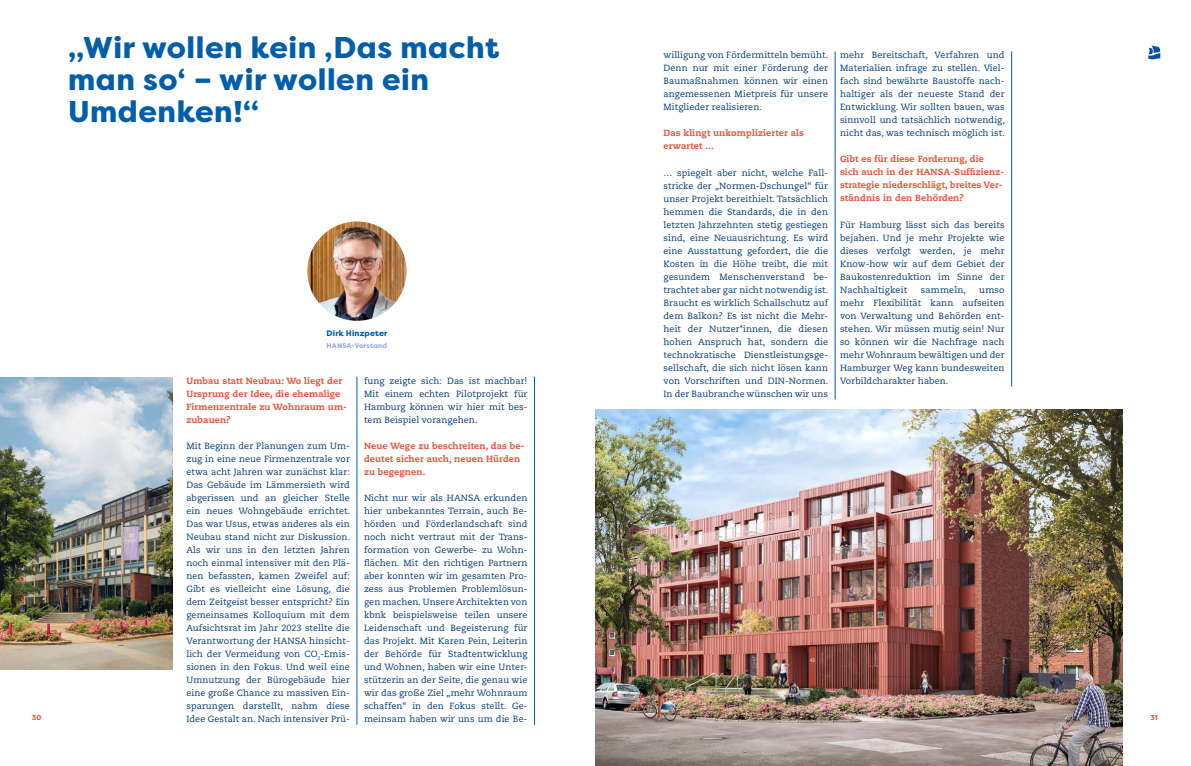
<style>
.page{position:relative;width:1191px;height:766px;background:#fff}
.page>*{position:absolute;margin:0;border:0;box-sizing:border-box;transform-origin:0 0}
.Headline_30_Pt_linksbündig{font:800 30px/32px "Filson Pro";letter-spacing:.02em;color:#005eaa}
.Copytext_Caecilia_roman{font:9px/13px "Caecilia LT Pro 55 Roman";letter-spacing:.01em;color:#003a76;text-align:justify}
.Copytext_Caecilia_roman-2{font:800 9px/13px "Caecilia LT Pro 85";letter-spacing:.01em;color:#e6573f}
.Headline_30_Pt_linksbündig-2{font:800 8px "Filson Pro";letter-spacing:.02em;color:#005eaa}
.Headline_30_Pt_linksbündig-3{font:700 7px "Filson Pro";letter-spacing:.02em;color:#91a7d7}
.t1{font:800 7px "Filson Pro";color:#e6573f}
</style>
<div class="page">
<svg style="left:1148px;top:45px;width:13px;height:15px"></svg>
<hr style="left:835px;top:51px;width:1px;height:348px;background:#005eaa">
<hr style="left:1011px;top:51px;width:1px;height:335px;background:#005eaa">
<img style="left:307px;top:221px;width:99px;height:100px;border-radius:50px">
<hr style="left:357px;top:376px;width:1px;height:348px;background:#005eaa">
<hr style="left:534px;top:376px;width:1px;height:348px;background:#005eaa">
<img style="left:595px;top:409px;width:528px;height:356px">
<img style="left:0;top:377px;width:172px;height:292px">
<p class="Headline_30_Pt_linksbündig" style="left:68px;top:32px;width:433px">„Wir wollen kein ‚Das macht man so‘ – wir wollen ein<br>Umdenken!“</p>
<p class="Copytext_Caecilia_roman" style="left:663px;top:49px;width:166px">willigung von Fördermitteln bemüht.<br>Denn nur mit einer Förderung der Baumaßnahmen können wir einen angemessenen Mietpreis für unsere Mitglieder realisieren.</p>
<p class="Copytext_Caecilia_roman-2" style="left:663px;top:126px;width:142px">Das klingt unkomplizierter als erwartet …</p>
<p class="Copytext_Caecilia_roman" style="left:663px;top:166px;width:166px">… spiegelt aber nicht, welche Fall&shy;stricke der „Normen-Dschungel“ für unser Projekt bereithielt. Tatsächlich hemmen die Standards, die in den letzten Jahrzehnten stetig gestiegen sind, eine Neuausrichtung. Es wird eine Ausstattung gefordert, die die Kosten in die Höhe treibt, die mit gesundem Menschenverstand be&shy;trachtet aber gar nicht notwendig ist.<br>Braucht es wirklich Schallschutz auf dem Balkon? Es ist nicht die Mehr&shy;heit der Nutzer*innen, die diesen hohen Anspruch hat, sondern die technokratische Dienstleistungsge&shy;sellschaft, die sich nicht lösen kann von Vorschriften und DIN-Normen.<br>In der Baubranche wünschen wir uns</p>
<p class="Copytext_Caecilia_roman" style="left:840px;top:49px;width:166px">mehr Bereitschaft, Verfahren und Materialien infrage zu stellen. Viel&shy;fach sind bewährte Baustoffe nach&shy;haltiger als der neueste Stand der Entwicklung. Wir sollten bauen, was sinnvoll und tatsächlich notwendig, nicht das, was technisch möglich ist.</p>
<p class="Copytext_Caecilia_roman-2" style="left:840px;top:152px;width:166px">Gibt es für diese Forderung, die sich auch in der HANSA-Suffizienz&shy;strategie niederschlägt, breites Ver&shy;ständnis in den Behörden?</p>
<p class="Copytext_Caecilia_roman" style="left:840px;top:218px;width:166px">Für Hamburg lässt sich das bereits bejahen. Und je mehr Projekte wie dieses verfolgt werden, je mehr Know-how wir auf dem Gebiet der Baukostenreduktion im Sinne der Nachhaltigkeit</p>
<p class="Copytext_Caecilia_roman" style="left:920px;top:283px;width:47px">sammeln,</p>
<p class="Copytext_Caecilia_roman" style="left:840px;top:283px;width:166px;text-indent:139px">umso mehr Flexibilität kann aufseiten von Verwaltung und Behörden ent&shy;stehen. Wir müssen mutig sein! Nur so können wir die Nachfrage nach mehr Wohnraum bewältigen und der Hamburger Weg kann bundesweiten Vorbildcharakter haben.</p>
<p class="Headline_30_Pt_linksbündig-2" style="left:326px;top:328px;width:62px">Dirk Hinzpeter</p>
<p class="Headline_30_Pt_linksbündig-3" style="left:327px;top:341px;width:62px">HANSA-Vorstand</p>
<p class="Copytext_Caecilia_roman-2" style="left:186px;top:373px;width:162px">Umbau statt Neubau: Wo liegt der<br>Ursprung der Idee, die ehemalige<br>Firmenzentrale zu Wohnraum um&shy;zubauen?</p>
<p class="Copytext_Caecilia_roman" style="left:186px;top:439px;width:165px">Mit Beginn der Planungen zum Um&shy;zug in eine neue Firmenzentrale vor etwa acht Jahren war zunächst klar:<br>Das Gebäude im Lämmersieth wird abgerissen und an gleicher Stelle ein neues Wohngebäude errichtet.<br>Das war Usus, etwas anderes als ein Neubau stand nicht zur Diskussion.<br>Als wir uns in den letzten Jahren noch einmal intensiver mit den Plä&shy;nen befassten, kamen Zweifel auf:<br>Gibt es vielleicht eine Lösung, die dem Zeitgeist besser entspricht? Ein gemeinsames Kolloquium mit dem Aufsichtsrat im Jahr 2023 stellte die Verantwortung der HANSA hinsicht&shy;lich der Vermeidung von CO<sub>2</sub>-Emis&shy;sionen in den Fokus. Und weil eine Umnutzung der Bürogebäude hier eine große Chance zu massiven Ein&shy;sparungen darstellt, nahm diese Idee Gestalt an. Nach intensiver Prü-</p>
<p class="Copytext_Caecilia_roman" style="left:364px;top:374px;width:165px">fung zeigte sich: Das ist machbar!<br>Mit einem echten Pilotprojekt für Hamburg können wir hier mit bes&shy;tem Beispiel vorangehen.</p>
<p class="Copytext_Caecilia_roman-2" style="left:364px;top:438px;width:162px">Neue Wege zu beschreiten, das be&shy;deutet sicher auch, neuen Hürden zu begegnen.</p>
<p class="Copytext_Caecilia_roman" style="left:364px;top:491px;width:165px">Nicht nur wir als HANSA erkunden hier unbekanntes Terrain, auch Be&shy;hörden und Förderlandschaft sind noch nicht vertraut mit der Trans&shy;formation von Gewerbe- zu Wohn&shy;flächen. Mit den richtigen Partnern aber konnten wir im gesamten Pro&shy;zess aus Problemen Problemlösun&shy;gen machen. Unsere Architekten von kbnk beispielsweise teilen unsere Leidenschaft und Begeisterung für das Projekt. Mit Karen Pein, Leiterin der Behörde für Stadtentwicklung und Wohnen, haben wir eine Unter&shy;stützerin an der Seite, die genau wie wir das große Ziel „mehr Wohnraum schaffen“ in den Fokus stellt. Ge&shy;meinsam haben wir uns um die Be-</p>
<p class="t1" style="left:32px;top:713px;width:11px">30</p>
<p class="t1" style="left:1150px;top:713px;width:9px">31</p>
</div>
